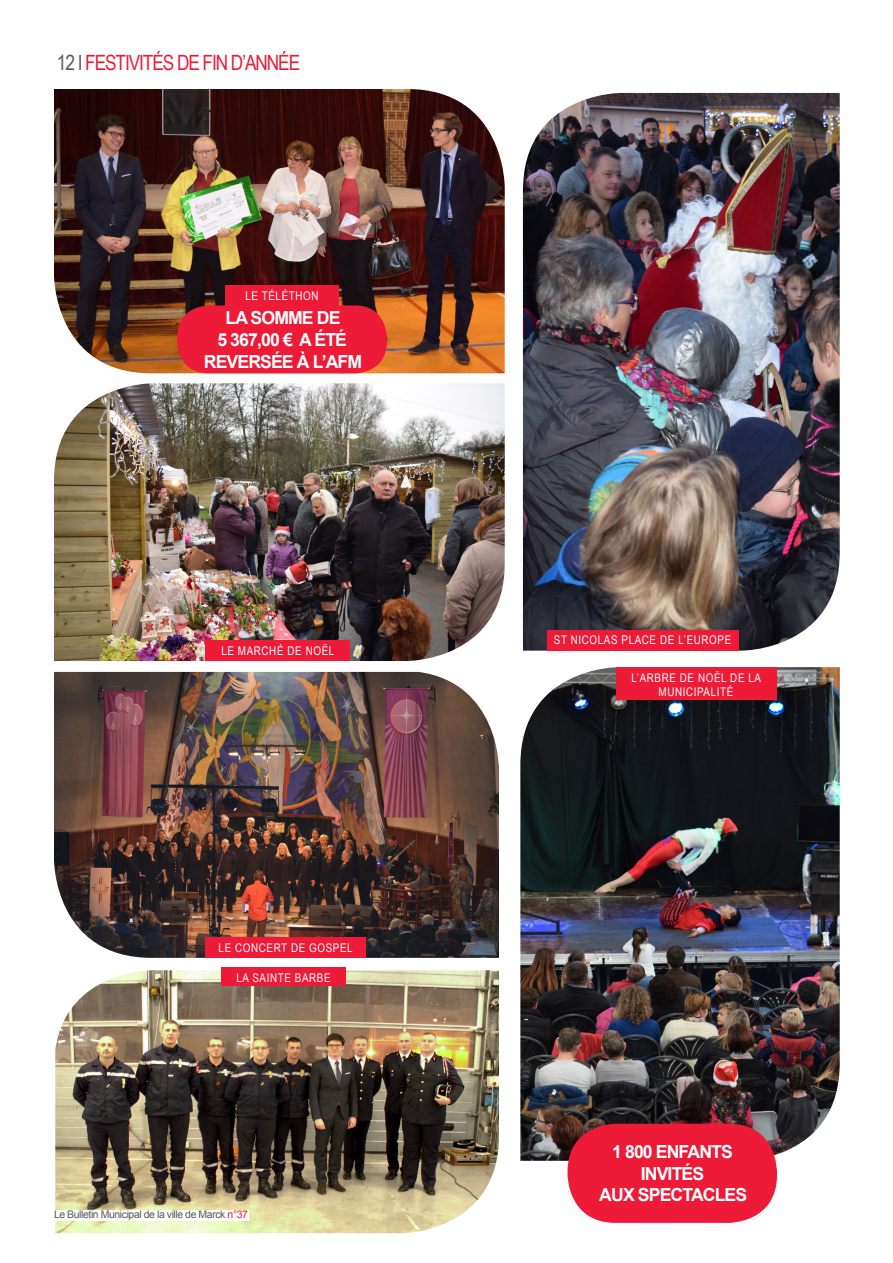
<style>
.page{position:relative;width:893px;height:1263px;background:#fff}
.page>*{position:absolute;margin:0;border:0;box-sizing:border-box;transform-origin:0 0}
.t1{font:21px "Arial Narrow";letter-spacing:-.05em;color:#ed1a38}
.t2{font:700 18px "Arial";letter-spacing:-.05em;color:#fff}
.t3{font:12px/14.4px "Arial Narrow";letter-spacing:.05em;color:#fff;text-align:center}
.t4{font:10.5px "Arial";letter-spacing:-.04em;color:#57585a}
.s1{color:#57585a}
.s2{color:#ed1a38}
</style>
<div class="page">
<img style="left:54px;top:383px;width:451px;height:278px">
<img style="left:523px;top:93px;width:317px;height:558px">
<div style="left:547px;top:630px;width:191px;height:21px;background:#ed1a38"></div>
<div style="left:206px;top:640px;width:144px;height:21px;background:#ed1a38"></div>
<img style="left:55px;top:970px;width:444px;height:263px">
<img style="left:54px;top:672px;width:445px;height:286px">
<div style="left:206px;top:937px;width:160px;height:21px;background:#ed1a38"></div>
<div style="left:221px;top:968px;width:125px;height:18px;background:#ed1a38"></div>
<div style="left:54px;top:1210px;width:194px;height:10px;background:#fff"></div>
<img style="left:54px;top:89px;width:451px;height:284px">
<div style="left:225px;top:285px;width:113px;height:22px;background:#ed1a38"></div>
<img style="left:520px;top:667px;width:320px;height:494px">
<div style="left:616px;top:667px;width:160px;height:33px;background:#ed1a38"></div>
<div style="left:177px;top:305px;width:210px;height:68px;background:#ed1a38;border-radius:31px"></div>
<div style="left:567px;top:1124px;width:210px;height:99px;background:#ed1a38;border-radius:48px"></div>
<p class="t1" style="left:57px;top:47px;width:245px"><span class="s1">12 I</span> FESTIVITÉS DE FIN D’ANNÉE</p>
<p class="t3" style="left:245px;top:288px;width:75px">LE TÉLÉTHON</p>
<p class="t2" style="left:225px;top:306px;width:116px">LA SOMME DE</p>
<p class="t2" style="left:217px;top:328px;width:131px">5 367,00 € A ÉTÉ</p>
<p class="t2" style="left:204px;top:349px;width:160px">REVERSÉE À L’AFM</p>
<p class="t3" style="left:221px;top:643px;width:114px">LE MARCHÉ DE NOËL</p>
<p class="t3" style="left:219px;top:940px;width:136px">LE CONCERT DE GOSPEL</p>
<p class="t3" style="left:236px;top:970px;width:96px">LA SAINTE BARBE</p>
<p class="t4" style="left:54px;top:1207px;width:196px">Le Bulletin Municipal de la ville de Marck <span class="s2">n°37</span></p>
<p class="t3" style="left:554px;top:632px;width:179px">ST NICOLAS PLACE DE L’EUROPE</p>
<p class="t3" style="left:631px;top:670px;width:131px">L’ARBRE DE NOËL DE LA<br>MUNICIPALITÉ</p>
<p class="t2" style="left:612px;top:1140px;width:122px">1 800 ENFANTS</p>
<p class="t2" style="left:641px;top:1161px;width:65px">INVITÉS</p>
<p class="t2" style="left:599px;top:1183px;width:149px">AUX SPECTACLES</p>
</div>
